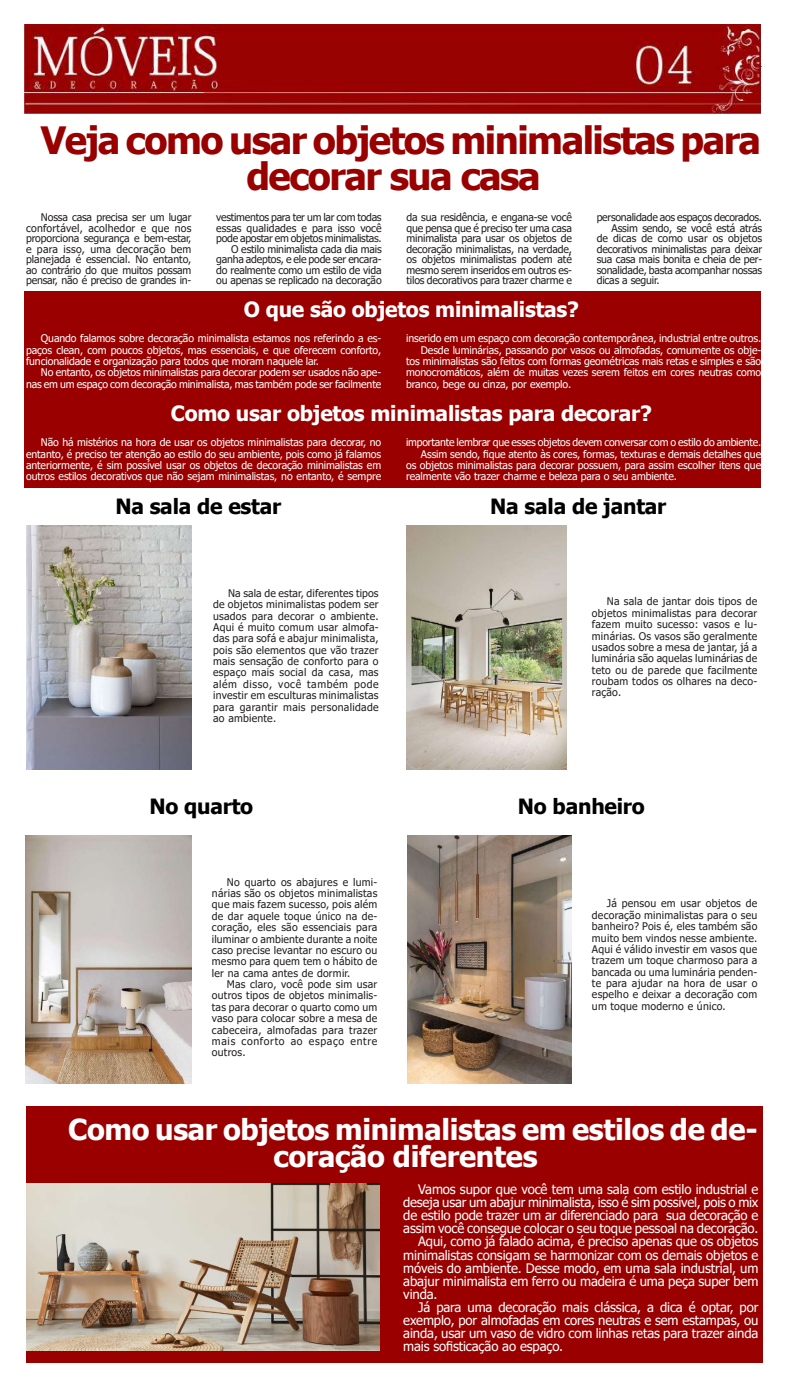
<style>
.page{position:relative;width:787px;height:1389px;background:#fff}
.page>*{position:absolute;margin:0;border:0;box-sizing:border-box;transform-origin:0 0}
.t1{font:700 37.62px/35.9px "Tahoma";letter-spacing:-.04em;color:#990100;text-align:center}
.t2{font:700 28.88px/27.1px "Tahoma";letter-spacing:-.01em;color:#fff;text-align:center}
.t3{font:700 21px "Tahoma";letter-spacing:-.01em;color:#fff}
.t4{font:700 21px "Tahoma";letter-spacing:-.01em;color:#000}
.t5{font:13.12px "Tahoma";letter-spacing:-.01em;color:#fff}
.t6{font:10.5px/11.4px "Tahoma";letter-spacing:-.015em;color:#231f20;text-align:justify}
.t7{font:10.5px/11.4px "Tahoma";letter-spacing:-.01em;color:#fff;text-align:justify}
</style>
<div class="page">
<img style="left:25px;top:25px;width:735px;height:89px">
<div style="left:24px;top:291px;width:736px;height:196px;background:#9a0000"></div>
<img style="left:26px;top:526px;width:165px;height:243px">
<img style="left:406px;top:526px;width:160px;height:243px">
<img style="left:26px;top:836px;width:165px;height:248px">
<img style="left:407px;top:836px;width:163px;height:248px">
<div style="left:26px;top:1106px;width:736px;height:257px;background:#9a0000"></div>
<img style="left:26px;top:1184px;width:353px;height:167px">
<h1 class="t1" style="left:41px;top:124px;width:721px">Veja como usar objetos minimalistas para decorar sua casa</h1>
<p class="t6" style="left:26px;top:213px;width:167px;line-height:10.5px;text-indent:15px">Nossa casa precisa ser um lugar confortável, acolhedor e que nos proporciona segurança e bem-estar, e para isso, uma decoração bem planejada é essencial. No entanto, ao contrário do que muitos possam pensar, não é preciso de grandes in-</p>
<p class="t6" style="left:216px;top:213px;width:167px;line-height:10.5px;text-align:right">vestimentos para ter um lar com todas essas qualidades e para isso você pode apostar em objetos minimalistas.<br>O estilo minimalista cada dia mais ganha adeptos, e ele pode ser encara&shy;do realmente como um estilo de vida ou apenas se replicado na decoração</p>
<p class="t6" style="left:406px;top:213px;width:167px;line-height:10.5px">da sua residência, e engana-se você que pensa que é preciso ter uma casa minimalista para usar os objetos de decoração minimalistas, na verdade, os objetos minimalistas podem até mesmo serem inseridos em outros es&shy;tilos decorativos para trazer charme e</p>
<p class="t6" style="left:596px;top:212px;width:167px">personalidade aos espaços decorados.</p>
<p class="t6" style="left:611px;top:223px;width:152px">Assim sendo, se você está atrás</p>
<p class="t6" style="left:596px;top:233px;width:167px">de dicas de como usar os objetos</p>
<p class="t6" style="left:596px;top:244px;width:167px">decorativos minimalistas para deixar</p>
<p class="t6" style="left:596px;top:254px;width:167px">sua casa mais bonita e cheia de per-</p>
<p class="t6" style="left:596px;top:265px;width:167px">sonalidade, basta acompanhar nossas</p>
<p class="t6" style="left:596px;top:275px;width:64px">dicas a seguir.</p>
<h3 class="t3" style="left:244px;top:295px;width:337px">O que são objetos minimalistas?</h3>
<p class="t7" style="left:26px;top:333px;width:356px;text-indent:15px">Quando falamos sobre decoração minimalista estamos nos referindo a es&shy;paços clean, com poucos objetos, mas essenciais, e que oferecem conforto, funcionalidade e organização para todos que moram naquele lar.</p>
<p class="t7" style="left:26px;top:368px;width:356px;text-align:right">No entanto, os objetos minimalistas para decorar podem ser usados não ape&shy;nas em um espaço com decoração minimalista, mas também pode ser facilmente</p>
<p class="t7" style="left:406px;top:333px;width:356px">inserido em um espaço com decoração contemporânea, industrial entre outros.</p>
<p class="t7" style="left:421px;top:345px;width:341px">Desde luminárias, passando por vasos ou almofadas, comumente os obje-</p>
<p class="t7" style="left:406px;top:356px;width:356px">tos minimalistas são feitos com formas geométricas mais retas e simples e são</p>
<p class="t7" style="left:406px;top:368px;width:356px">monocromáticos, além de muitas vezes serem feitos em cores neutras como</p>
<p class="t7" style="left:406px;top:379px;width:167px">branco, bege ou cinza, por exemplo.</p>
<h3 class="t3" style="left:171px;top:399px;width:482px">Como usar objetos minimalistas para decorar?</h3>
<p class="t7" style="left:26px;top:437px;width:356px;text-indent:15px">Não há mistérios na hora de usar os objetos minimalistas para decorar, no entanto, é preciso ter atenção ao estilo do seu ambiente, pois como já falamos anteriormente, é sim possível usar os objetos de decoração minimalistas em outros estilos decorativos que não sejam minimalistas, no entanto, é sempre</p>
<p class="t7" style="left:406px;top:437px;width:356px">importante lembrar que esses objetos devem conversar com o estilo do ambiente.</p>
<p class="t7" style="left:421px;top:449px;width:341px">Assim sendo, fique atento às cores, formas, texturas e demais detalhes que</p>
<p class="t7" style="left:406px;top:460px;width:356px">os objetos minimalistas para decorar possuem, para assim escolher itens que</p>
<p class="t7" style="left:406px;top:471px;width:272px">realmente vão trazer charme e beleza para o seu ambiente.</p>
<h3 class="t4" style="left:115px;top:492px;width:167px">Na sala de estar</h3>
<p class="t6" style="left:213px;top:588px;width:167px;text-indent:15px">Na sala de estar, diferentes tipos de objetos minimalistas podem ser usados para decorar o ambiente.<br>Aqui é muito comum usar almofa&shy;das para sofá e abajur minimalista, pois são elementos que vão trazer mais sensação de conforto para o espaço mais social da casa, mas além disso, você também pode investir em esculturas minimalistas para garantir mais personalidade ao ambiente.</p>
<h3 class="t4" style="left:490px;top:492px;width:177px">Na sala de jantar</h3>
<p class="t6" style="left:591px;top:597px;width:167px;text-indent:15px">Na sala de jantar dois tipos de objetos minimalistas para decorar fazem muito sucesso: vasos e lu&shy;minárias. Os vasos são geralmente usados sobre a mesa de jantar, já a luminária são aquelas luminárias de teto ou de parede que facilmente roubam todos os olhares na deco&shy;ração.</p>
<h3 class="t4" style="left:149px;top:791px;width:105px">No quarto</h3>
<h3 class="t4" style="left:517px;top:791px;width:128px">No banheiro</h3>
<p class="t6" style="left:212px;top:877px;width:167px;text-indent:15px">No quarto os abajures e lumi&shy;nárias são os objetos minimalistas que mais fazem sucesso, pois além de dar aquele toque único na de&shy;coração, eles são essenciais para iluminar o ambiente durante a noite caso precise levantar no escuro ou mesmo para quem tem o hábito de ler na cama antes de dormir.</p>
<p class="t6" style="left:212px;top:979px;width:167px;text-indent:15px">Mas claro, você pode sim usar outros tipos de objetos minimalis&shy;tas para decorar o quarto como um vaso para colocar sobre a mesa de cabeceira, almofadas para trazer mais conforto ao espaço entre outros.</p>
<p class="t6" style="left:591px;top:898px;width:167px;text-indent:15px">Já pensou em usar objetos de decoração minimalistas para o seu banheiro? Pois é, eles também são muito bem vindos nesse ambiente.<br>Aqui é válido investir em vasos que trazem um toque charmoso para a bancada ou uma luminária penden&shy;te para ajudar na hora de usar o espelho e deixar a decoração com um toque moderno e único.</p>
<h2 class="t2" style="left:68px;top:1117px;width:691px">Como usar objetos minimalistas em estilos de de&shy;coração diferentes</h2>
<p class="t5" style="left:418px;top:1180px;width:341px">Vamos supor que você tem uma sala com estilo industrial e</p>
<p class="t5" style="left:403px;top:1194px;width:356px">deseja usar um abajur minimalista, isso é sim possível, pois o mix</p>
<p class="t5" style="left:403px;top:1207px;width:356px">de estilo pode trazer um ar diferenciado para sua decoração e</p>
<p class="t5" style="left:403px;top:1220px;width:356px">assim você consegue colocar o seu toque pessoal na decoração.</p>
<p class="t5" style="left:418px;top:1233px;width:342px">Aqui, como já falado acima, é preciso apenas que os objetos</p>
<p class="t5" style="left:403px;top:1246px;width:356px">minimalistas consigam se harmonizar com os demais objetos e</p>
<p class="t5" style="left:403px;top:1259px;width:356px">móveis do ambiente. Desse modo, em uma sala industrial, um</p>
<p class="t5" style="left:403px;top:1272px;width:356px">abajur minimalista em ferro ou madeira é uma peça super bem</p>
<p class="t5" style="left:403px;top:1285px;width:36px">vinda.</p>
<p class="t5" style="left:418px;top:1299px;width:342px">Já para uma decoração mais clássica, a dica é optar, por</p>
<p class="t5" style="left:403px;top:1312px;width:356px">exemplo, por almofadas em cores neutras e sem estampas, ou</p>
<p class="t5" style="left:403px;top:1325px;width:356px">ainda, usar um vaso de vidro com linhas retas para trazer ainda</p>
<p class="t5" style="left:403px;top:1338px;width:161px">mais sofisticação ao espaço.</p>
</div>
